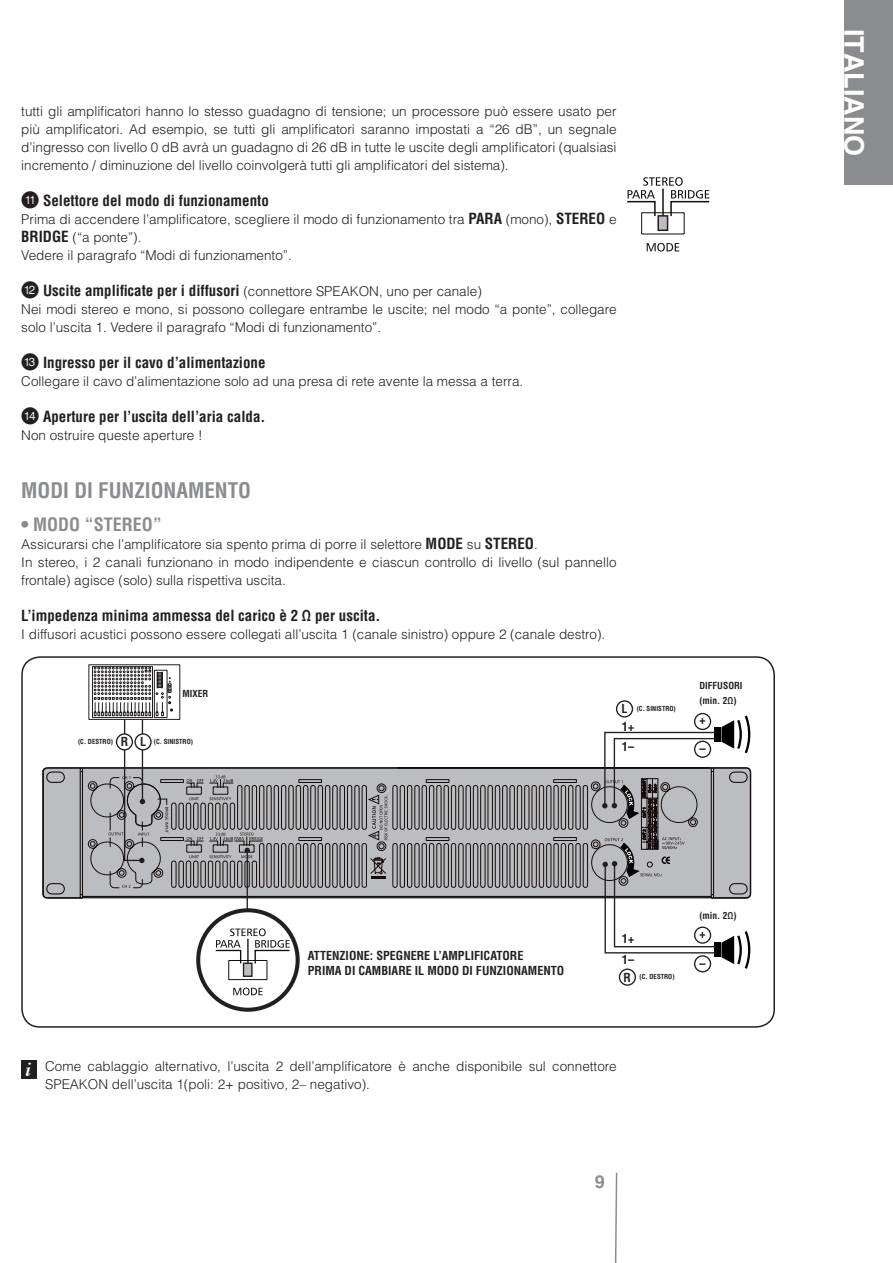
<style>
.page{position:relative;width:893px;height:1263px;background:#fff}
.page>*{position:absolute;margin:0;border:0;box-sizing:border-box;transform-origin:0 0}
.t1{font:700 27px "Helvetica LT Std";color:#fff}
.t2{font:700 condensed 21px "Helvetica LT Std";color:#8a8c8f}
.t3{font:italic 700 19.5px "Times";color:#fff}
.t4{font:700 condensed 18px "Helvetica LT Std";color:#8a8c8f}
.t5{font:700 condensed 15px "Helvetica LT Std";color:#231f20}
.t6{font:300 13.5px/18px "Helvetica LT Std";color:#231f20}
.t7{font:700 condensed 12.15px/20.5px "Helvetica LT Std";color:#231f20}
.t8{font:700 condensed 9.45px "Helvetica LT Std";color:#231f20}
.t9{font:700 condensed 6.75px "Helvetica LT Std";color:#231f20}
.s1{font-family:"Numerics P03";font-weight:400;font-stretch:normal;font-size:18px}
.s2{font-weight:700;font-stretch:condensed;font-size:15px}
.s3{font-family:"Numerics P03";font-weight:400;font-size:18px}
</style>
<div class="page">
<div style="left:845px;top:0;width:48px;height:185px;background:#8a8c8f"></div>
<svg style="left:614px;top:1172px;width:4px;height:91px"></svg>
<svg style="left:647px;top:243px;width:32px;height:9px"></svg>
<hr style="left:642px;top:234px;width:42px;height:1px;background:#140c0a">
<svg style="left:627px;top:177px;width:83px;height:57px"></svg>
<hr style="left:642px;top:212px;width:42px;height:1px;background:#140c0a">
<div style="left:658px;top:216px;width:10px;height:14px;background:#bcbdc0"></div>
<div style="left:657px;top:215px;width:11px;height:16px;border:2px solid #231f20"></div>
<svg style="left:42px;top:767px;width:710px;height:132px;background:#a8a7aa"></svg>
<svg style="left:619px;top:969px;width:16px;height:16px"></svg>
<div style="left:619px;top:968px;width:17px;height:18px;border:1px solid #231f20;border-radius:50%"></div>
<svg style="left:233px;top:987px;width:30px;height:8px"></svg>
<hr style="left:229px;top:979px;width:38px;height:1px;background:#140c0a">
<div style="left:21px;top:656px;width:754px;height:372px;border:2px solid #231f20;border-radius:18px"></div>
<div style="left:21px;top:1060px;width:16px;height:19px;background:#231f20"></div>
<svg style="left:88px;top:664px;width:663px;height:315px"></svg>
<p class="t6" style="left:21px;top:102px;width:597px;text-align:justify">tutti gli amplificatori hanno lo stesso guadagno di tensione; un processore può essere usato per più amplificatori. Ad esempio, se tutti gli amplificatori saranno impostati a “26 dB”, un segnale d’ingresso con livello 0 dB avrà un guadagno di 26 dB in tutte le uscite degli amplificatori (qualsiasi incremento / diminuzione del livello coinvolgerà tutti gli amplificatori del sistema).</p>
<p class="t5" style="left:21px;top:191px;width:249px"><span class="s1">{</span> Selettore del modo di funzionamento</p>
<p class="t6" style="left:21px;top:210px;width:597px">Prima di accendere l’amplificatore, scegliere il modo di funzionamento tra <span class="s2">PARA</span> (mono), <span class="s2">STEREO</span> e<br><span class="s2">BRIDGE</span> (“a ponte”).<br>Vedere il paragrafo “Modi di funzionamento”.</p>
<p class="t6" style="left:21px;top:282px;width:597px"><span class="s3">}</span> <span class="s2">Uscite amplificate per i diffusori</span> (connettore SPEAKON, uno per canale)<br>Nei modi stereo e mono, si possono collegare entrambe le uscite; nel modo “a ponte”, collegare solo l’uscita 1. Vedere il paragrafo “Modi di funzionamento”.</p>
<p class="t5" style="left:21px;top:353px;width:246px"><span class="s1">q</span> Ingresso per il cavo d’alimentazione</p>
<p class="t6" style="left:21px;top:372px;width:503px">Collegare il cavo d’alimentazione solo ad una presa di rete avente la messa a terra.</p>
<p class="t5" style="left:21px;top:407px;width:246px"><span class="s1">w</span> Aperture per l’uscita dell’aria calda.</p>
<p class="t6" style="left:21px;top:426px;width:183px">Non ostruire queste aperture !</p>
<h2 class="t2" style="left:21px;top:477px;width:231px">MODI DI FUNZIONAMENTO</h2>
<h3 class="t4" style="left:21px;top:513px;width:142px">• MODO “STEREO”</h3>
<p class="t6" style="left:21px;top:535px;width:597px">Assicurarsi che l’amplificatore sia spento prima di porre il selettore <span class="s2">MODE</span> su <span class="s2">STEREO</span>.<br>In stereo, i 2 canali funzionano in modo indipendente e ciascun controllo di livello (sul pannello frontale) agisce (solo) sulla rispettiva uscita.</p>
<p class="t5" style="left:21px;top:606px;width:361px">L’impedenza minima ammessa del carico è 2 Ω per uscita.</p>
<p class="t6" style="left:21px;top:625px;width:585px">I diffusori acustici possono essere collegati all’uscita 1 (canale sinistro) oppure 2 (canale destro).</p>
<p class="t8" style="left:183px;top:687px;width:27px">MIXER</p>
<p class="t7" style="left:121px;top:732px;width:27px">R L</p>
<p class="t9" style="left:78px;top:737px;width:37px">(C. DESTRO)</p>
<p class="t9" style="left:154px;top:737px;width:41px">(C. SINISTRO)</p>
<p class="t7" style="left:621px;top:699px;width:8px">L</p>
<p class="t9" style="left:637px;top:704px;width:41px">(C. SINISTRO)</p>
<p class="t7" style="left:622px;top:716px;width:14px">1+<br>1–</p>
<p class="t8" style="left:699px;top:679px;width:45px">DIFFUSORI</p>
<p class="t8" style="left:699px;top:694px;width:39px">(min. 2Ω)</p>
<p class="t7" style="left:699px;top:710px;width:8px">+</p>
<p class="t7" style="left:699px;top:738px;width:8px">–</p>
<p class="t7" style="left:308px;top:948px;width:258px;line-height:14.5px">ATTENZIONE: SPEGNERE L’AMPLIFICATORE<br>PRIMA DI CAMBIARE IL MODO DI FUNZIONAMENTO</p>
<p class="t7" style="left:622px;top:929px;width:14px">1+<br>1–</p>
<p class="t7" style="left:623px;top:967px;width:9px">R</p>
<p class="t9" style="left:640px;top:972px;width:37px">(C. DESTRO)</p>
<p class="t8" style="left:699px;top:910px;width:39px">(min. 2Ω)</p>
<p class="t7" style="left:699px;top:923px;width:8px">+</p>
<p class="t7" style="left:699px;top:953px;width:8px">–</p>
<h3 class="t3" style="left:26px;top:1051px;width:7px">i</h3>
<p class="t6" style="left:45px;top:1057px;width:573px">Come cablaggio alternativo, l’uscita 2 dell’amplificatore è anche disponibile sul connettore<br>SPEAKON dell’uscita 1(poli: 2+ positivo, 2– negativo).</p>
<h1 class="t1" style="left:871px;top:29px;width:129px;rotate:90deg">ITALIANO</h1>
</div>
